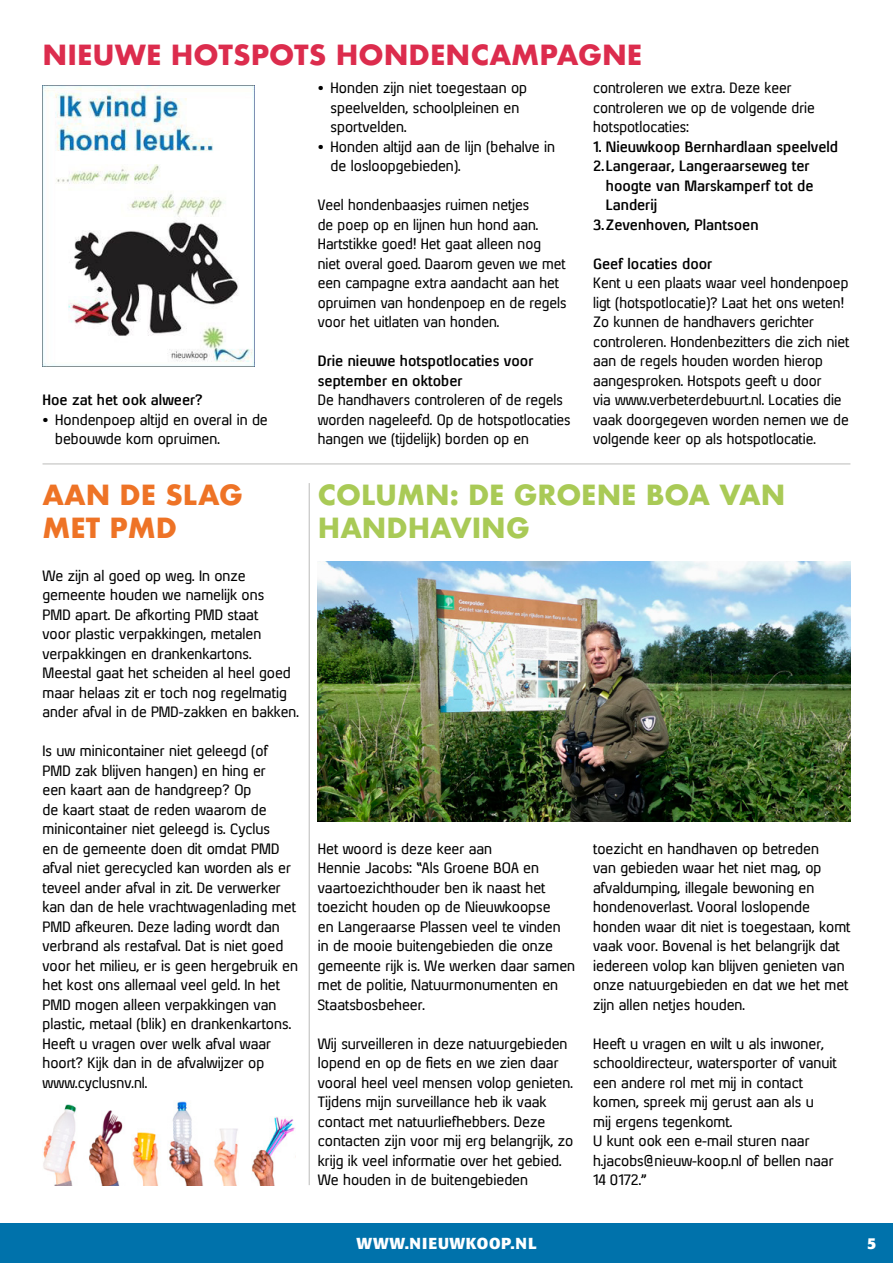
<style>
.page{position:relative;width:893px;height:1263px;background:#fff}
.page>*{position:absolute;margin:0;border:0;box-sizing:border-box;transform-origin:0 0}
.Titel{font:700 27px/32.4px "Futura";color:#a9ca56}
.Titel-2{font:700 27px "Futura";color:#dc2c4d}
.Titel-3{font:700 27px/32.4px "Futura";color:#ee7326}
.t1{font:700 15.75px "Formata";letter-spacing:.05em;color:#fff}
.Platte_tekst{font:14.25px/19.5px "Xenu";color:#000}
.Tussenkopjes{font:700 14.25px/19.5px "Xenu";color:#000}
</style>
<div class="page">
<hr style="left:43px;top:464px;width:807px;height:1px;background:#bcbcba">
<img style="left:43px;top:85px;width:212px;height:281px">
<img style="left:43px;top:1101px;width:252px;height:84px">
<img style="left:318px;top:561px;width:532px;height:260px">
<hr style="left:309px;top:483px;width:1px;height:702px;background:#bcbcba">
<div style="left:0;top:1224px;width:893px;height:39px;background:#0072ab"></div>
<p class="Titel-2" style="left:43px;top:35px;width:601px">NIEUWE HOTSPOTS HONDENCAMPAGNE</p>
<p class="Tussenkopjes" style="left:43px;top:390px;width:162px">Hoe zat het ook alweer?</p>
<p class="Platte_tekst" style="left:55px;top:409px;width:214px;text-indent:-13px">• Hondenpoep altijd en overal in de bebouwde kom opruimen.</p>
<p class="Titel-3" style="left:43px;top:479px;width:202px">AAN DE SLAG<br>MET PMD</p>
<p class="Platte_tekst" style="left:43px;top:565px;width:258px">We zijn al goed op weg. In onze gemeente houden we namelijk ons<br>PMD apart. De afkorting PMD staat<br>voor plastic verpakkingen, metalen verpakkingen en drankenkartons.<br>Meestal gaat het scheiden al heel goed maar helaas zit er toch nog regelmatig ander afval in de PMD-zakken en bakken.</p>
<p class="Platte_tekst" style="left:43px;top:741px;width:257px">Is uw minicontainer niet geleegd (of PMD zak blijven hangen) en hing er<br>een kaart aan de handgreep? Op<br>de kaart staat de reden waarom de minicontainer niet geleegd is. Cyclus<br>en de gemeente doen dit omdat PMD afval niet gerecycled kan worden als er teveel ander afval in zit. De verwerker kan dan de hele vrachtwagenlading met PMD afkeuren. Deze lading wordt dan verbrand als restafval. Dat is niet goed voor het milieu, er is geen hergebruik en het kost ons allemaal veel geld. In het PMD mogen alleen verpakkingen van plastic, metaal (blik) en drankenkartons.<br>Heeft u vragen over welk afval waar hoort? Kijk dan in de afvalwijzer op www.cyclusnv.nl.</p>
<p class="Platte_tekst" style="left:331px;top:78px;width:198px;text-indent:-13px">• Honden zijn niet toegestaan op speelvelden, schoolpleinen en sportvelden.</p>
<p class="Platte_tekst" style="left:331px;top:136px;width:226px;text-indent:-13px">• Honden altijd aan de lijn (behalve in de losloopgebieden).</p>
<p class="Platte_tekst" style="left:318px;top:195px;width:250px">Veel hondenbaasjes ruimen netjes<br>de poep op en lijnen hun hond aan.<br>Hartstikke goed! Het gaat alleen nog niet overal goed. Daarom geven we met een campagne extra aandacht aan het opruimen van hondenpoep en de regels voor het uitlaten van honden.</p>
<p class="Tussenkopjes" style="left:318px;top:351px;width:217px">Drie nieuwe hotspotlocaties voor september en oktober</p>
<p class="Platte_tekst" style="left:318px;top:390px;width:254px">De handhavers controleren of de regels worden nageleefd. Op de hotspotlocaties hangen we (tijdelijk) borden op en</p>
<p class="Platte_tekst" style="left:593px;top:78px;width:223px">controleren we extra. Deze keer controleren we op de volgende drie hotspotlocaties:</p>
<p class="Tussenkopjes" style="left:593px;top:136px;width:246px">1. Nieuwkoop Bernhardlaan speelveld</p>
<p class="Tussenkopjes" style="left:606px;top:156px;width:209px;text-indent:-13px">2.Langeraar, Langeraarseweg ter hoogte van Marskamperf tot de<br>Landerij</p>
<p class="Tussenkopjes" style="left:593px;top:214px;width:167px">3.Zevenhoven, Plantsoen</p>
<p class="Tussenkopjes" style="left:593px;top:253px;width:121px">Geef locaties door</p>
<p class="Platte_tekst" style="left:593px;top:273px;width:258px">Kent u een plaats waar veel hondenpoep ligt (hotspotlocatie)? Laat het ons weten!<br>Zo kunnen de handhavers gerichter controleren. Hondenbezitters die zich niet aan de regels houden worden hierop aangesproken. Hotspots geeft u door<br>via www.verbeterdebuurt.nl. Locaties die vaak doorgegeven worden nemen we de volgende keer op als hotspotlocatie.</p>
<p class="Titel" style="left:318px;top:479px;width:469px">COLUMN: DE GROENE BOA VAN<br>HANDHAVING</p>
<p class="Platte_tekst" style="left:318px;top:838px;width:259px">Het woord is deze keer aan<br>Hennie Jacobs: “Als Groene BOA en vaartoezichthouder ben ik naast het toezicht houden op de Nieuwkoopse<br>en Langeraarse Plassen veel te vinden in de mooie buitengebieden die onze gemeente rijk is. We werken daar samen met de politie, Natuurmonumenten en<br>Staatsbosbeheer.</p>
<p class="Platte_tekst" style="left:318px;top:1033px;width:257px">Wij surveilleren in deze natuurgebieden lopend en op de fiets en we zien daar vooral heel veel mensen volop genieten.<br>Tijdens mijn surveillance heb ik vaak contact met natuurliefhebbers. Deze contacten zijn voor mij erg belangrijk, zo krijg ik veel informatie over het gebied.</p>
<p class="Platte_tekst" style="left:318px;top:1170px;width:212px">We houden in de buitengebieden</p>
<p class="Platte_tekst" style="left:593px;top:838px;width:259px">toezicht en handhaven op betreden<br>van gebieden waar het niet mag, op afvaldumping, illegale bewoning en hondenoverlast. Vooral loslopende honden waar dit niet is toegestaan, komt vaak voor. Bovenal is het belangrijk dat iedereen volop kan blijven genieten van onze natuurgebieden en dat we het met zijn allen netjes houden.</p>
<p class="Platte_tekst" style="left:593px;top:1033px;width:245px">Heeft u vragen en wilt u als inwoner, schooldirecteur, watersporter of vanuit een andere rol met mij in contact komen, spreek mij gerust aan als u<br>mij ergens tegenkomt.<br>U kunt ook een e-mail sturen naar h.jacobs@nieuw-koop.nl of bellen naar<br>14 0172.”</p>
<p class="t1" style="left:356px;top:1233px;width:182px">WWW.NIEUWKOOP.NL</p>
<p class="t1" style="left:867px;top:1233px;width:11px">5</p>
</div>
